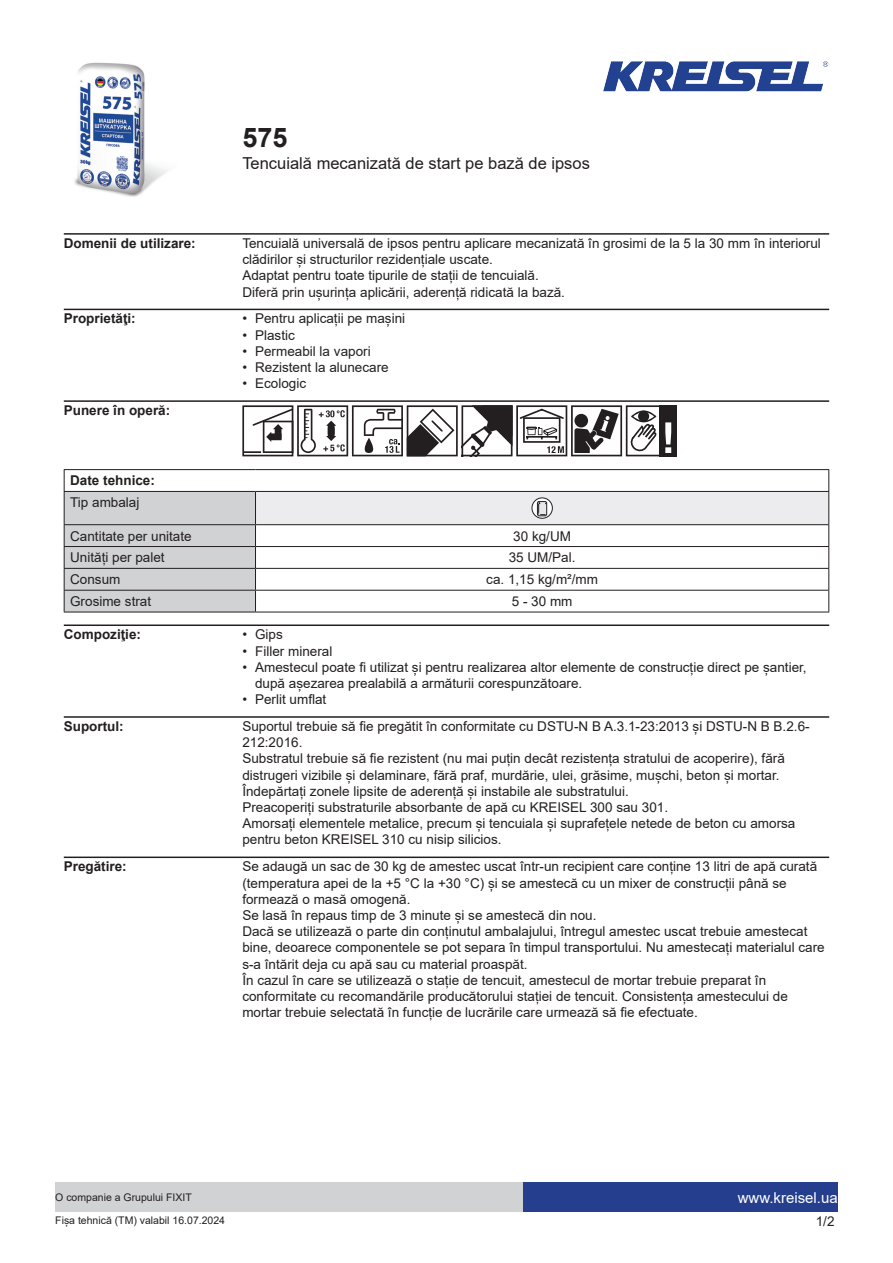
<style>
.page{position:relative;width:893px;height:1263px;background:#fff}
.page>*{position:absolute;margin:0;border:0;box-sizing:border-box;transform-origin:0 0}
.t1{font:700 27px "Arial";color:#231f20}
.t2{font:16.5px "Arial";color:#231f20}
.t3{font:15px "Arial";color:#fff}
.t4{font:13.5px/16.2px "Arial";color:#231f20}
.t5{font:700 13.5px "Arial";color:#231f20}
.t6{font:10.5px "Arial";color:#231f20}
</style>
<div class="page">
<img style="left:74px;top:62px;width:93px;height:135px">
<img style="left:603px;top:61px;width:226px;height:31px">
<div style="left:523px;top:1182px;width:315px;height:30px;background:#253f8e"></div>
<div style="left:55px;top:1182px;width:468px;height:30px;background:#d1d2d4"></div>
<hr style="left:64px;top:233px;width:765px;height:2px;background:#231f20">
<hr style="left:64px;top:309px;width:765px;height:1px;background:#231f20">
<hr style="left:64px;top:400px;width:765px;height:2px;background:#231f20">
<svg style="left:242px;top:405px;width:435px;height:51px"></svg>
<div style="left:255px;top:491px;width:574px;height:34px;background:#ececee"></div>
<hr style="left:64px;top:469px;width:191px;height:1px;background:#231f20">
<hr style="left:255px;top:469px;width:574px;height:1px;background:#231f20">
<svg style="left:828px;top:470px;width:1px;height:21px"></svg>
<hr style="left:255px;top:491px;width:574px;height:1px;background:#231f20">
<hr style="left:828px;top:492px;width:1px;height:32px;background:#231f20">
<hr style="left:255px;top:524px;width:574px;height:1px;background:#231f20">
<hr style="left:255px;top:546px;width:574px;height:1px;background:#231f20">
<hr style="left:255px;top:568px;width:574px;height:1px;background:#231f20">
<hr style="left:255px;top:590px;width:574px;height:1px;background:#231f20">
<svg style="left:64px;top:470px;width:192px;height:142px;background:#cdcdcf"></svg>
<svg style="left:828px;top:525px;width:1px;height:87px"></svg>
<hr style="left:64px;top:612px;width:191px;height:1px;background:#231f20">
<hr style="left:255px;top:612px;width:574px;height:1px;background:#231f20">
<svg style="left:532px;top:498px;width:20px;height:20px"></svg>
<div style="left:532px;top:498px;width:20px;height:20px;border:1px solid #231f20;border-radius:50%"></div>
<svg style="left:537px;top:501px;width:10px;height:15px"></svg>
<hr style="left:64px;top:624px;width:765px;height:2px;background:#231f20">
<hr style="left:64px;top:716px;width:765px;height:2px;background:#231f20">
<hr style="left:64px;top:856px;width:765px;height:2px;background:#231f20">
<h1 class="t1" style="left:242px;top:119px;width:47px">575</h1>
<p class="t2" style="left:242px;top:152px;width:349px">Tencuială mecanizată de start pe bază de ipsos</p>
<p class="t5" style="left:64px;top:234px;width:134px">Domenii de utilizare:</p>
<p class="t4" style="left:242px;top:235px;width:580px">Tencuială universală de ipsos pentru aplicare mecanizată în grosimi de la 5 la 30 mm în interiorul clădirilor și structurilor rezidențiale uscate.<br>Adaptat pentru toate tipurile de stații de tencuială.<br>Diferă prin ușurința aplicării, aderență ridicată la bază.</p>
<p class="t5" style="left:64px;top:309px;width:74px">Proprietăţi:</p>
<p class="t4" style="left:242px;top:311px;width:164px">• Pentru aplicații pe mașini</p>
<p class="t4" style="left:242px;top:327px;width:54px">• Plastic</p>
<p class="t4" style="left:242px;top:343px;width:130px">• Permeabil la vapori</p>
<p class="t4" style="left:242px;top:359px;width:148px">• Rezistent la alunecare</p>
<p class="t4" style="left:242px;top:375px;width:65px">• Ecologic</p>
<p class="t5" style="left:64px;top:401px;width:108px">Punere în operă:</p>
<p class="t5" style="left:70px;top:471px;width:86px">Date tehnice:</p>
<p class="t4" style="left:70px;top:494px;width:71px">Tip ambalaj</p>
<p class="t4" style="left:70px;top:528px;width:123px">Cantitate per unitate</p>
<p class="t4" style="left:513px;top:528px;width:59px">30 kg/UM</p>
<p class="t4" style="left:70px;top:549px;width:96px">Unități per palet</p>
<p class="t4" style="left:509px;top:549px;width:68px">35 UM/Pal.</p>
<p class="t4" style="left:70px;top:571px;width:52px">Consum</p>
<p class="t4" style="left:486px;top:571px;width:113px">ca. 1,15 kg/m²/mm</p>
<p class="t4" style="left:70px;top:593px;width:83px">Grosime strat</p>
<p class="t4" style="left:512px;top:593px;width:62px">5 - 30 mm</p>
<p class="t5" style="left:64px;top:625px;width:79px">Compoziţie:</p>
<p class="t4" style="left:242px;top:626px;width:42px">• Gips</p>
<p class="t4" style="left:242px;top:643px;width:92px">• Filler mineral</p>
<p class="t4" style="left:255px;top:659px;width:553px;text-indent:-13px">• Amestecul poate fi utilizat și pentru realizarea altor elemente de construcție direct pe șantier, după așezarea prealabilă a armăturii corespunzătoare.</p>
<p class="t4" style="left:242px;top:691px;width:86px">• Perlit umflat</p>
<p class="t5" style="left:64px;top:717px;width:61px">Suportul:</p>
<p class="t4" style="left:242px;top:718px;width:569px">Suportul trebuie să fie pregătit în conformitate cu DSTU-N B A.3.1-23:2013 și DSTU-N B B.2.6- 212:2016.<br>Substratul trebuie să fie rezistent (nu mai puțin decât rezistența stratului de acoperire), fără distrugeri vizibile și delaminare, fără praf, murdărie, ulei, grăsime, mușchi, beton și mortar.<br>Îndepărtați zonele lipsite de aderență și instabile ale substratului.<br>Preacoperiți substraturile absorbante de apă cu KREISEL 300 sau 301.<br>Amorsați elementele metalice, precum și tencuiala și suprafețele netede de beton cu amorsa pentru beton KREISEL 310 cu nisip silicios.</p>
<p class="t5" style="left:64px;top:857px;width:65px">Pregătire:</p>
<p class="t4" style="left:242px;top:858px;width:584px">Se adaugă un sac de 30 kg de amestec uscat într-un recipient care conține 13 litri de apă curată (temperatura apei de la +5 °C la +30 °C) și se amestecă cu un mixer de construcții până se formează o masă omogenă.<br>Se lasă în repaus timp de 3 minute și se amestecă din nou.<br>Dacă se utilizează o parte din conținutul ambalajului, întregul amestec uscat trebuie amestecat bine, deoarece componentele se pot separa în timpul transportului. Nu amestecați materialul care s-a întărit deja cu apă sau cu material proaspăt.<br>În cazul în care se utilizează o stație de tencuit, amestecul de mortar trebuie preparat în conformitate cu recomandările producătorului stației de tencuit. Consistența amestecului de mortar trebuie selectată în funcție de lucrările care urmează să fie efectuate.</p>
<p class="t6" style="left:55px;top:1190px;width:138px">O companie a Grupului FIXIT</p>
<p class="t3" style="left:738px;top:1187px;width:102px">www.kreisel.ua</p>
<p class="t6" style="left:55px;top:1213px;width:171px">Fișa tehnică (TM) valabil 16.07.2024</p>
<p class="t4" style="left:816px;top:1213px;width:20px">1/2</p>
</div>
